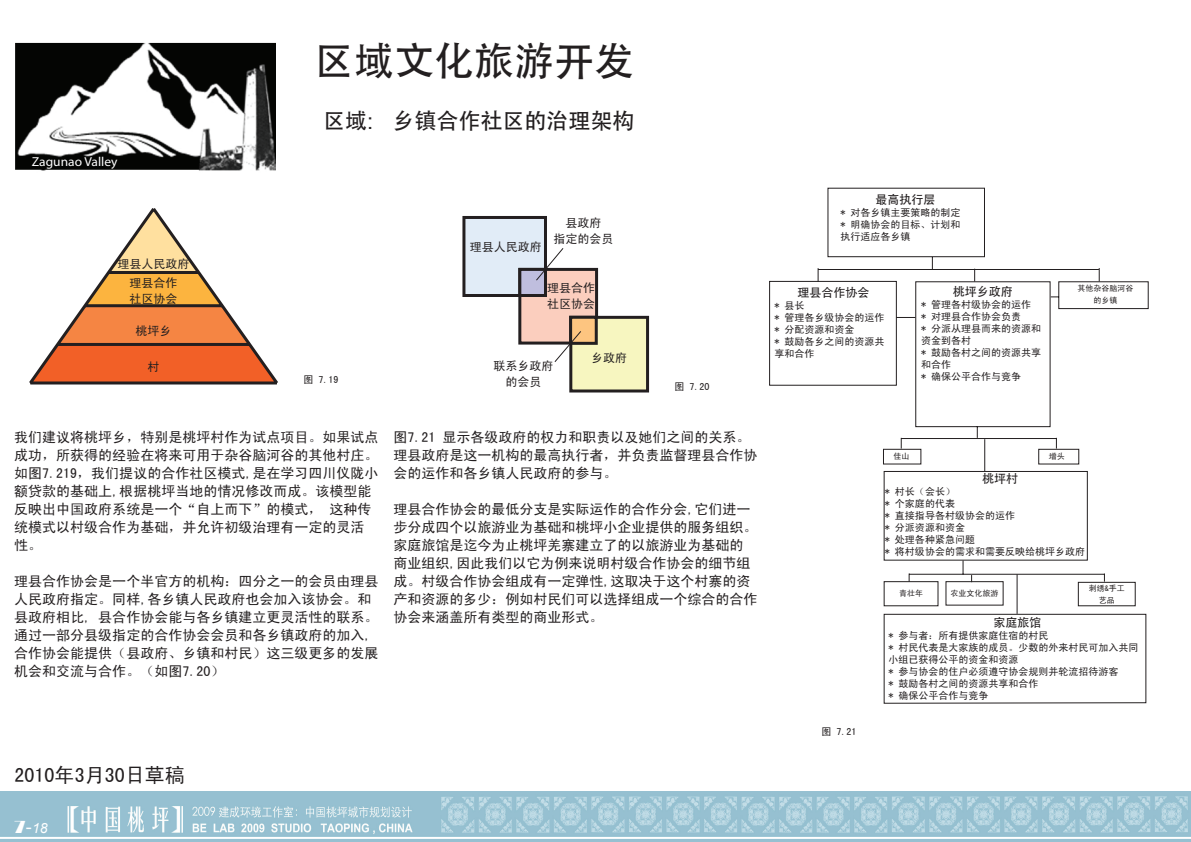
<style>
.page{position:relative;width:1191px;height:842px;background:#fff}
.page>*{position:absolute;margin:0;border:0;box-sizing:border-box;transform-origin:0 0}
.t1{font:40px "Adobe Heiti Std";color:#231f20}
.t2{font:22px "Adobe Heiti Std";color:#231f20}
.t3{font:20px "Sim Hei";color:#231f20}
.t4{font:14px/18px "Sim Hei";color:#231f20}
.t5{font:italic 14px "Arial";color:#fff}
.t6{font:13px "Myriad Pro";color:#fff;scale:1.04 1}
.t7{font:12.1px "Myriad Pro";color:#fff;scale:1.04 1}
.t8{font:12px/16px "Sim Hei";color:#231f20;text-align:center}
.t9{font:12px "Adobe Heiti Std";color:#231f20}
.t10{font:10px/12px "Sim Hei";color:#231f20}
.t11{font:8px/12px "Sim Hei";color:#231f20;text-align:center}
.s1{font-family:"Arial"}
.s2{font-family:"Broadway";font-style:normal;font-size:18px}
.s3{font-style:normal;font-size:18px}
</style>
<div class="page">
<img style="left:0;top:792px;width:1191px;height:50px">
<img style="left:15px;top:42px;width:261px;height:129px">
<svg style="left:29px;top:208px;width:249px;height:177px"></svg>
<div style="left:464px;top:217px;width:81px;height:78px;background:#e1ecf7"></div>
<div style="left:462px;top:216px;width:85px;height:81px;border:3px solid #231f20"></div>
<div style="left:520px;top:269px;width:76px;height:74px;background:#fbcebe"></div>
<div style="left:518px;top:268px;width:80px;height:77px;border:3px solid #231f20"></div>
<div style="left:571px;top:317px;width:76px;height:74px;background:#f7f6c0"></div>
<div style="left:569px;top:316px;width:80px;height:76px;border:3px solid #231f20"></div>
<div style="left:520px;top:269px;width:25px;height:26px;background:#bfbede"></div>
<div style="left:518px;top:268px;width:29px;height:29px;border:3px solid #231f20"></div>
<div style="left:570px;top:317px;width:26px;height:26px;background:#fdc580"></div>
<div style="left:569px;top:316px;width:29px;height:29px;border:3px solid #231f20"></div>
<svg style="left:535px;top:247px;width:47px;height:116px"></svg>
<div style="left:769px;top:281px;width:128px;height:105px;border:1px solid #231f20"></div>
<svg style="left:883px;top:615px;width:263px;height:89px"></svg>
<svg style="left:817px;top:187px;width:332px;height:428px"></svg>
<p class="t6" style="left:32px;top:154px;width:84px">Zagunao Valley</p>
<p class="t7" style="left:26px;top:155px;width:78px">Zagunao Valley</p>
<p class="t8" style="left:118px;top:255px;width:73px;line-height:18.5px">理县人民政府理县合作</p>
<p class="t8" style="left:130px;top:290px;width:49px">社区协会</p>
<p class="t8" style="left:136px;top:323px;width:37px">桃坪乡</p>
<p class="t8" style="left:148px;top:359px;width:13px">村</p>
<h1 class="t1" style="left:314px;top:37px;width:321px">区域文化旅游开发</h1>
<h2 class="t2" style="left:323px;top:108px;width:52px">区域<span class="s1">:</span></h2>
<h2 class="t2" style="left:392px;top:108px;width:243px">乡镇合作社区的治理架构</h2>
<p class="t8" style="left:470px;top:239px;width:73px">理县人民政府</p>
<p class="t8" style="left:553px;top:214px;width:61px">县政府<br>指定的会员</p>
<p class="t10" style="left:303px;top:374px;width:36px">图 7.19</p>
<p class="t8" style="left:547px;top:280px;width:49px;text-align:left">理县合作社区协会</p>
<p class="t8" style="left:493px;top:358px;width:61px">联系乡政府的会员</p>
<p class="t8" style="left:591px;top:349px;width:37px">乡政府</p>
<p class="t10" style="left:674px;top:381px;width:36px">图 7.20</p>
<p class="t4" style="left:14px;top:428px;width:366px">我们建议将桃坪乡，特别是桃坪村作为试点项目。如果试点成功，所获得的经验在将来可用于杂谷脑河谷的其他村庄。如图7.219，我们提议的合作社区模式,是在学习四川仪陇小额贷款的基础上,根据桃坪当地的情况修改而成。该模型能反映出中国政府系统是一个“自上而下”的模式， 这种传统模式以村级合作为基础，并允许初级治理有一定的灵活性。</p>
<p class="t4" style="left:14px;top:572px;width:366px">理县合作协会是一个半官方的机构：四分之一的会员由理县人民政府指定。同样,各乡镇人民政府也会加入该协会。和县政府相比, 县合作协会能与各乡镇建立更灵活性的联系。通过一部分县级指定的合作协会会员和各乡镇政府的加入,合作协会能提供（县政府、乡镇和村民）这三级更多的发展机会和交流与合作。（如图7.20）</p>
<p class="t4" style="left:393px;top:428px;width:365px">图7.21 显示各级政府的权力和职责以及她们之间的关系。理县政府是这一机构的最高执行者，并负责监督理县合作协会的运作和各乡镇人民政府的参与。</p>
<p class="t4" style="left:393px;top:500px;width:365px">理县合作协会的最低分支是实际运作的合作分会,它们进一步分成四个以旅游业为基础和桃坪小企业提供的服务组织。家庭旅馆是迄今为止桃坪羌寨建立了的以旅游业为基础的商业组织,因此我们以它为例来说明村级合作协会的细节组成。村级合作协会组成有一定弹性,这取决于这个村寨的资产和资源的多少：例如村民们可以选择组成一个综合的合作协会来涵盖所有类型的商业形式。</p>
<h3 class="t3" style="left:15px;top:765px;width:172px">2010年3月30日草稿</h3>
<p class="t5" style="left:14px;top:819px;width:35px"><span class="s2">7</span><span class="s3">-</span>18</p>
<p class="t9" style="left:875px;top:192px;width:61px">最高执行层</p>
<p class="t10" style="left:840px;top:206px;width:121px;text-align:justify">* 对各乡镇主要策略的制定* 明确协会的目标、计划和执行适应各乡镇</p>
<p class="t9" style="left:797px;top:285px;width:73px">理县合作协会</p>
<p class="t10" style="left:774px;top:299px;width:111px">* 县长<br>* 管理各乡级协会的运作* 分配资源和资金<br>* 鼓励各乡之间的资源共享和合作</p>
<p class="t9" style="left:953px;top:284px;width:61px">桃坪乡政府</p>
<p class="t10" style="left:921px;top:298px;width:121px">* 管理各村级协会的运作<br>* 对理县合作协会负责<br>* 分派从理县而来的资源和资金到各村<br>* 鼓励各村之间的资源共享和合作<br>* 确保公平合作与竞争</p>
<p class="t11" style="left:1077px;top:283px;width:57px">其他杂谷脑河谷的乡镇</p>
<p class="t11" style="left:893px;top:450px;width:17px">佳山</p>
<p class="t11" style="left:1048px;top:450px;width:17px">增头</p>
<p class="t9" style="left:982px;top:471px;width:37px">桃坪村</p>
<p class="t10" style="left:885px;top:485px;width:201px">* 村长（会长）<br>* 个家庭的代表<br>* 直接指导各村级协会的运作<br>* 分派资源和资金<br>* 处理各种紧急问题<br>* 将村级协会的需求和需要反映给桃坪乡政府</p>
<p class="t11" style="left:899px;top:588px;width:25px">青壮年</p>
<p class="t11" style="left:950px;top:587px;width:49px">农业文化旅游</p>
<p class="t11" style="left:1088px;top:582px;width:37px">刺绣&amp;手工艺品</p>
<p class="t10" style="left:821px;top:725px;width:36px">图 7.21</p>
<p class="t9" style="left:993px;top:615px;width:50px">家庭旅馆</p>
<p class="t10" style="left:888px;top:629px;width:252px">* 参与者：所有提供家庭住宿的村民<br>* 村民代表是大家族的成员。少数的外来村民可加入共同小组已获得公平的资金和资源<br>* 参与协会的住户必须遵守协会规则并轮流招待游客<br>* 鼓励各村之间的资源共享和合作<br>* 确保公平合作与竞争</p>
</div>
